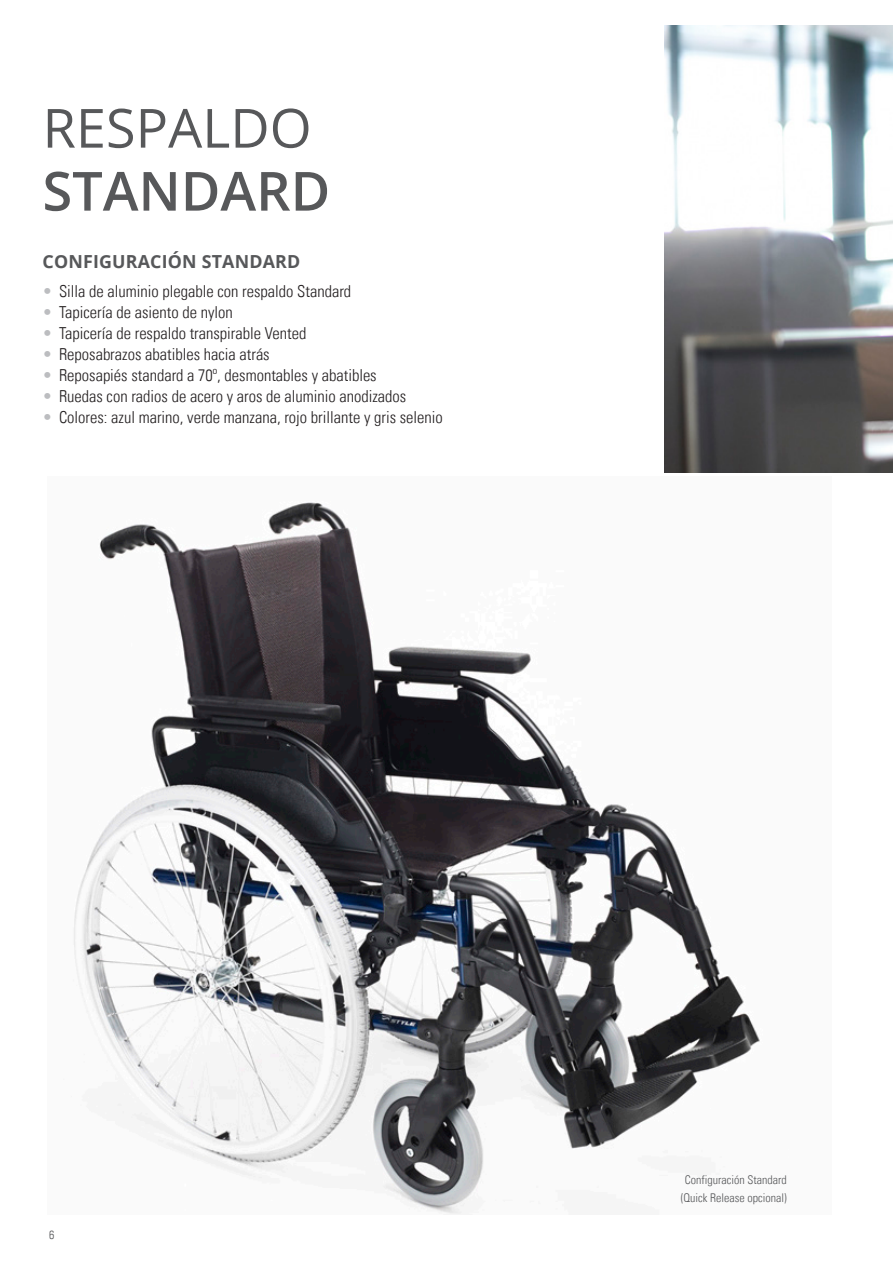
<style>
.page{position:relative;width:893px;height:1263px;background:#fff}
.page>*{position:absolute;margin:0;border:0;box-sizing:border-box;transform-origin:0 0}
.Head_innen_Open_Sans{font:54px/63px "Open Sans";color:#57585a}
.NEW_Sub-Heading{font:700 18px "Open Sans";letter-spacing:.01em;color:#57585a}
.t1{font:16.5px "Univers Com 47 Light Cond";color:#231f20}
.Legend_light_cond_Un{font:12px/18px "Univers Com 47 Light Cond";color:#57585a;text-align:center}
.s1{font-weight:600}
.s2{color:#bcbdc0}
</style>
<div class="page">
<img style="left:74px;top:502px;width:686px;height:712px">
<img style="left:665px;top:26px;width:228px;height:446px">
<p class="Head_innen_Open_Sans" style="left:43px;top:95px;width:289px">RESPALDO<br><span class="s1">STANDARD</span></p>
<p class="NEW_Sub-Heading" style="left:43px;top:249px;width:259px">CONFIGURACIÓN STANDARD</p>
<p class="t1" style="left:43px;top:282px;width:310px"><span class="s2">•</span> Silla de aluminio plegable con respaldo Standard</p>
<p class="t1" style="left:43px;top:303px;width:192px"><span class="s2">•</span> Tapicería de asiento de nylon</p>
<p class="t1" style="left:43px;top:324px;width:265px"><span class="s2">•</span> Tapicería de respaldo transpirable Vented</p>
<p class="t1" style="left:43px;top:345px;width:229px"><span class="s2">•</span> Reposabrazos abatibles hacia atrás</p>
<p class="t1" style="left:43px;top:366px;width:336px"><span class="s2">•</span> Reposapiés standard a 70º, desmontables y abatibles</p>
<p class="t1" style="left:43px;top:387px;width:365px"><span class="s2">•</span> Ruedas con radios de acero y aros de aluminio anodizados</p>
<p class="t1" style="left:43px;top:408px;width:402px"><span class="s2">•</span> Colores: azul marino, verde manzana, rojo brillante y gris selenio</p>
<p class="Legend_light_cond_Un" style="left:49px;top:1225px;width:7px">6</p>
<p class="Legend_light_cond_Un" style="left:681px;top:1170px;width:107px">Configuración Standard (Quick Release opcional)</p>
</div>
